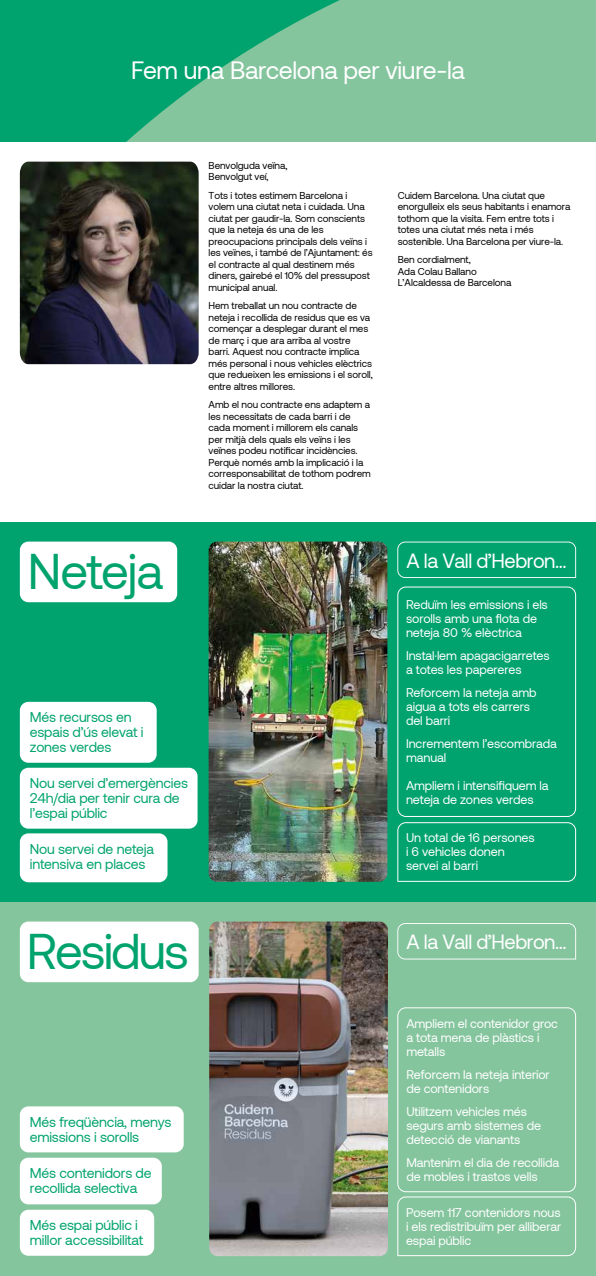
<style>
.page{position:relative;width:596px;height:1276px;background:#fff}
.page>*{position:absolute;margin:0;border:0;box-sizing:border-box;transform-origin:0 0}
.t1{font:50px "Aeonik";letter-spacing:-.04em;color:#00a36d}
.t2{font:25px "Aeonik";letter-spacing:-.015em;color:#fff}
.t3{font:20.5px "Aeonik";letter-spacing:-.025em;color:#fff}
.t4{font:14.1px/15px "Aeonik";letter-spacing:-.015em;color:#00a36d}
.t5{font:12.6px/14px "Aeonik";letter-spacing:-.01em;color:#fff}
.t6{font:10px/11.5px "Aeonik";letter-spacing:-.01em;color:#010101}
</style>
<div class="page">
<div style="left:0;top:901px;width:595px;height:375px;background:#85c59e"></div>
<div style="left:0;top:522px;width:595px;height:379px;background:#00a36d"></div>
<svg style="left:0;top:0;width:595px;height:142px;background:#52b88b"></svg>
<div style="left:20px;top:541px;width:157px;height:61px;background:#fff;border-radius:9px"></div>
<div style="left:20px;top:921px;width:178px;height:61px;background:#fff;border-radius:9px"></div>
<img style="left:20px;top:162px;width:178px;height:202px">
<svg style="left:397px;top:586px;width:178px;height:231px"></svg>
<svg style="left:397px;top:822px;width:178px;height:60px"></svg>
<svg style="left:397px;top:1196px;width:178px;height:60px"></svg>
<svg style="left:397px;top:1007px;width:178px;height:185px"></svg>
<div style="left:20px;top:702px;width:136px;height:61px;background:#fff;border-radius:9px"></div>
<div style="left:20px;top:768px;width:177px;height:60px;background:#fff;border-radius:9px"></div>
<div style="left:20px;top:833px;width:147px;height:49px;background:#fff;border-radius:9px"></div>
<div style="left:20px;top:1106px;width:163px;height:46px;background:#fff;border-radius:9px"></div>
<div style="left:20px;top:1157px;width:142px;height:47px;background:#fff;border-radius:9px"></div>
<div style="left:20px;top:1209px;width:134px;height:46px;background:#fff;border-radius:9px"></div>
<img style="left:208px;top:541px;width:179px;height:341px">
<img style="left:209px;top:921px;width:179px;height:335px">
<svg style="left:397px;top:541px;width:178px;height:37px"></svg>
<svg style="left:397px;top:923px;width:178px;height:36px"></svg>
<h2 class="t2" style="left:131px;top:56px;width:335px">Fem una Barcelona per viure-la</h2>
<p class="t6" style="left:208px;top:159px;width:80px">Benvolguda veïna,<br>Benvolgut veí,</p>
<p class="t6" style="left:208px;top:189px;width:165px">Tots i totes estimem Barcelona i volem una ciutat neta i cuidada. Una ciutat per gaudir-la. Som conscients que la neteja és una de les preocupacions principals dels veïns i les veïnes, i també de l’Ajuntament: és el contracte al qual destinem més diners, gairebé el 10% del pressupost municipal anual.</p>
<p class="t6" style="left:208px;top:300px;width:165px">Hem treballat un nou contracte de neteja i recollida de residus que es va començar a desplegar durant el mes de març i que ara arriba al vostre barri. Aquest nou contracte implica més personal i nous vehicles elèctrics que redueixen les emissions i el soroll, entre altres millores.</p>
<p class="t6" style="left:208px;top:399px;width:163px">Amb el nou contracte ens adaptem a les necessitats de cada barri i de cada moment i millorem els canals per mitjà dels quals els veïns i les veïnes podeu notificar incidències.<br>Perquè només amb la implicació i la corresponsabilitat de tothom podrem cuidar la nostra ciutat.</p>
<p class="t6" style="left:397px;top:189px;width:174px">Cuidem Barcelona. Una ciutat que enorgulleix els seus habitants i enamora tothom que la visita. Fem entre tots i totes una ciutat més neta i més sostenible. Una Barcelona per viure-la.</p>
<p class="t6" style="left:397px;top:254px;width:115px">Ben cordialment,<br>Ada Colau Ballano<br>L’Alcaldessa de Barcelona</p>
<h1 class="t1" style="left:28px;top:544px;width:137px">Neteja</h1>
<h3 class="t4" style="left:30px;top:710px;width:115px">Més recursos en espais d’ús elevat i zones verdes</h3>
<h3 class="t4" style="left:30px;top:776px;width:160px">Nou servei d’emergències<br>24h/dia per tenir cura de l’espai públic</h3>
<h3 class="t4" style="left:30px;top:841px;width:126px">Nou servei de neteja intensiva en places</h3>
<h1 class="t1" style="left:27px;top:924px;width:163px">Residus</h1>
<h3 class="t4" style="left:30px;top:1114px;width:143px">Més freqüència, menys emissions i sorolls</h3>
<h3 class="t4" style="left:30px;top:1165px;width:123px">Més contenidors de recollida selectiva</h3>
<h3 class="t4" style="left:30px;top:1217px;width:115px">Més espai públic i millor accessibilitat</h3>
<h3 class="t3" style="left:406px;top:549px;width:161px">A la Vall d’Hebron...</h3>
<p class="t5" style="left:406px;top:597px;width:143px">Reduïm les emissions i els sorolls amb una flota de neteja 80 % elèctrica</p>
<p class="t5" style="left:406px;top:648px;width:145px">Instal·lem apagacigarretes a totes les papereres</p>
<p class="t5" style="left:406px;top:685px;width:132px">Reforcem la neteja amb aigua a tots els carrers del barri</p>
<p class="t5" style="left:406px;top:736px;width:152px">Incrementem l’escombrada manual</p>
<p class="t5" style="left:406px;top:778px;width:144px">Ampliem i intensifiquem la neteja de zones verdes</p>
<p class="t5" style="left:406px;top:831px;width:130px">Un total de 16 persones i 6 vehicles donen servei al barri</p>
<h3 class="t3" style="left:406px;top:931px;width:161px">A la Vall d’Hebron...</h3>
<p class="t5" style="left:406px;top:1016px;width:153px">Ampliem el contenidor groc a tota mena de plàstics i metalls</p>
<p class="t5" style="left:406px;top:1067px;width:145px">Reforcem la neteja interior de contenidors</p>
<p class="t5" style="left:406px;top:1104px;width:136px">Utilitzem vehicles més segurs amb sistemes de detecció de vianants</p>
<p class="t5" style="left:406px;top:1155px;width:154px">Mantenim el dia de recollida de mobles i trastos vells</p>
<p class="t5" style="left:406px;top:1205px;width:156px;text-align:justify">Posem 117 contenidors nous i els redistribuïm per alliberar espai públic</p>
</div>
